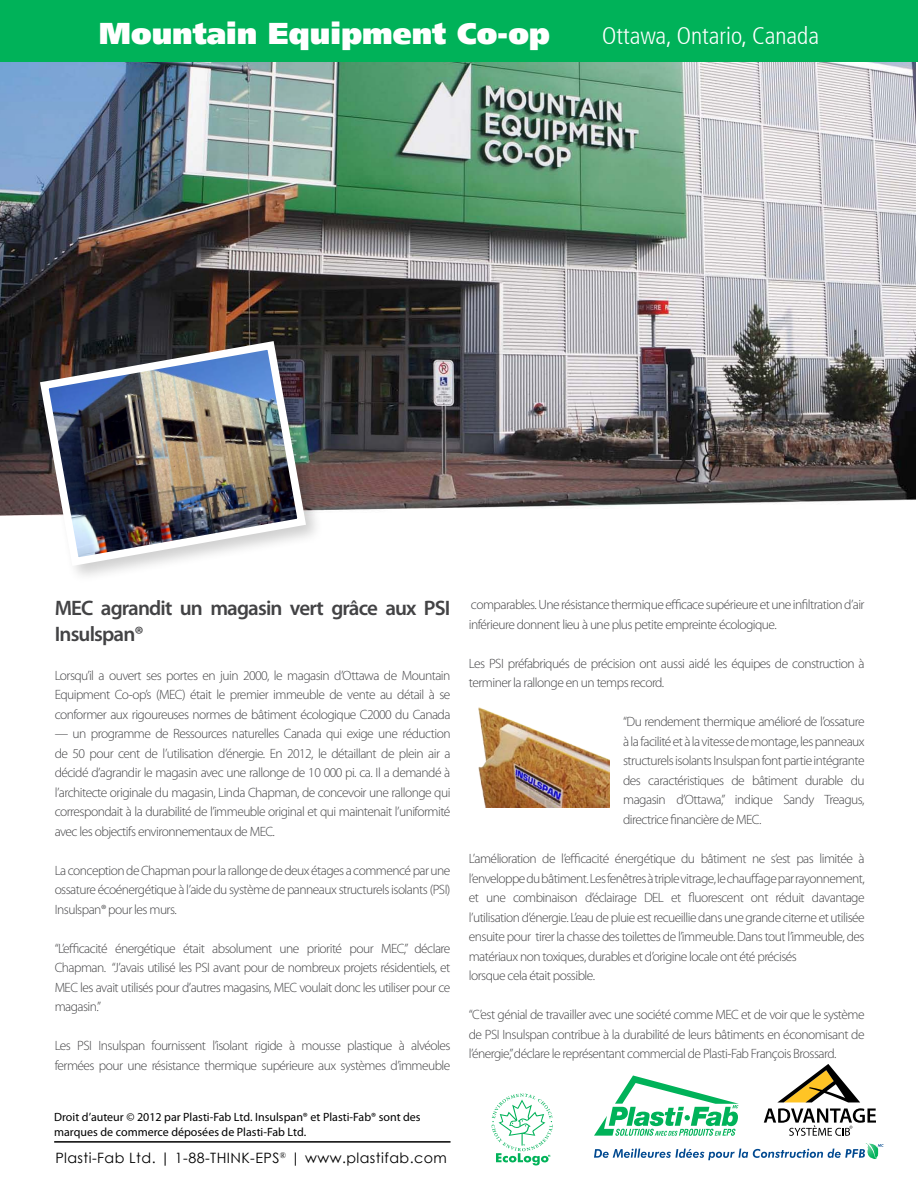
<style>
.page{position:relative;width:918px;height:1188px;background:#fff}
.page>*{position:absolute;margin:0;border:0;box-sizing:border-box;transform-origin:0 0}
.t1{font:900 30px "Frutiger 95";color:#fff}
.t2{font:300 condensed 24px "Frutiger 47";color:#fff}
.t3{font:600 21px/25.5px "Myriad Pro";letter-spacing:-.04em;color:#434345}
.t4{font:14.25px "Century Gothic";letter-spacing:.03em;color:#000}
.t5{font:300 13.5px/19.5px "Myriad Pro";letter-spacing:-.04em;color:#434345;text-align:justify}
.t6{font:12px/14.4px "Myriad Pro";color:#000}
</style>
<div class="page">
<img style="left:0;top:62px;width:916px;height:453px">
<div style="left:0;top:0;width:918px;height:62px;background:#00b259"></div>
<hr style="left:54px;top:1141px;width:397px;height:2px;background:#000">
<svg style="left:594px;top:1075px;width:145px;height:61px"></svg>
<svg style="left:594px;top:1143px;width:290px;height:17px"></svg>
<svg style="left:778px;top:1064px;width:82px;height:38px"></svg>
<svg style="left:764px;top:1108px;width:112px;height:28px"></svg>
<svg style="left:491px;top:1094px;width:62px;height:71px"></svg>
<div style="left:35px;top:337px;width:288px;height:246px;background:#000;opacity:.19"></div>
<img style="left:36px;top:337px;width:274px;height:233px">
<img style="left:478px;top:707px;width:131px;height:101px">
<h1 class="t1" style="left:99px;top:15px;width:453px">Mountain Equipment Co-op</h1>
<h2 class="t2" style="left:602px;top:22px;width:218px">Ottawa, Ontario, Canada</h2>
<h3 class="t3" style="left:55px;top:595px;width:397px">MEC agrandit un magasin vert grâce aux PSI<br>Insulspan®</h3>
<p class="t5" style="left:55px;top:665px;width:397px">Lorsqu’il a ouvert ses portes en juin 2000, le magasin d’Ottawa de Mountain Equipment Co-op’s (MEC) était le premier immeuble de vente au détail à se conformer aux rigoureuses normes de bâtiment écologique C2000 du Canada</p>
<p class="t5" style="left:55px;top:724px;width:397px">— un programme de Ressources naturelles Canada qui exige une réduction de 50 pour cent de l’utilisation d’énergie. En 2012, le détaillant de plein air a décidé d’agrandir le magasin avec une rallonge de 10 000 pi. ca. Il a demandé à l’architecte originale du magasin, Linda Chapman, de concevoir une rallonge qui correspondait à la durabilité de l’immeuble original et qui maintenait l’uniformité avec les objectifs environnementaux de MEC.</p>
<p class="t5" style="left:55px;top:860px;width:397px">La conception de Chapman pour la rallonge de deux étages a commencé par une ossature écoénergétique à l’aide du système de panneaux structurels isolants (PSI)<br>Insulspan® pour les murs.</p>
<p class="t5" style="left:55px;top:938px;width:397px">“L’efficacité énergétique était absolument une priorité pour MEC,” déclare Chapman. “J’avais utilisé les PSI avant pour de nombreux projets résidentiels, et MEC les avait utilisés pour d’autres magasins, MEC voulait donc les utiliser pour ce magasin.”</p>
<p class="t5" style="left:55px;top:1036px;width:397px">Les PSI Insulspan fournissent l’isolant rigide à mousse plastique à alvéoles fermées pour une résistance thermique supérieure aux systèmes d’immeuble</p>
<p class="t6" style="left:54px;top:1110px;width:368px">Droit d’auteur © 2012 par Plasti-Fab Ltd. Insulspan® et Plasti-Fab® sont des marques de commerce déposées de Plasti-Fab Ltd.</p>
<p class="t4" style="left:55px;top:1148px;width:393px">Plasti-Fab Ltd. | 1-88-THINK-EPS<sup>®</sup> | www.plastifab.com</p>
<p class="t5" style="left:469px;top:595px;width:397px">comparables. Une résistance thermique efficace supérieure et une infiltration d’air inférieure donnent lieu à une plus petite empreinte écologique.</p>
<p class="t5" style="left:469px;top:654px;width:397px">Les PSI préfabriqués de précision ont aussi aidé les équipes de construction à terminer la rallonge en un temps record.</p>
<p class="t5" style="left:623px;top:712px;width:243px">“Du rendement thermique amélioré de l’ossature à la facilité et à la vitesse de montage, les panneaux structurels isolants Insulspan font partie intégrante des caractéristiques de bâtiment durable du magasin d’Ottawa,” indique Sandy Treagus, directrice financière de MEC.</p>
<p class="t5" style="left:469px;top:849px;width:397px;text-align:left">L’amélioration de l’efficacité énergétique du bâtiment ne s’est pas limitée à l’enveloppe du bâtiment. Les fenêtres à triple vitrage, le chauffage par rayonnement, et une combinaison d’éclairage DEL et fluorescent ont réduit davantage l’utilisation d’énergie. L’eau de pluie est recueillie dans une grande citerne et utilisée ensuite pour tirer la chasse des toilettes de l’immeuble. Dans tout l’immeuble, des matériaux non toxiques, durables et d’origine locale ont été précisés<br>lorsque cela était possible.</p>
<p class="t5" style="left:469px;top:1005px;width:397px">“C’est génial de travailler avec une société comme MEC et de voir que le système de PSI Insulspan contribue à la durabilité de leurs bâtiments en économisant de l’énergie,”déclare le représentant commercial de Plasti-Fab François Brossard.</p>
</div>
